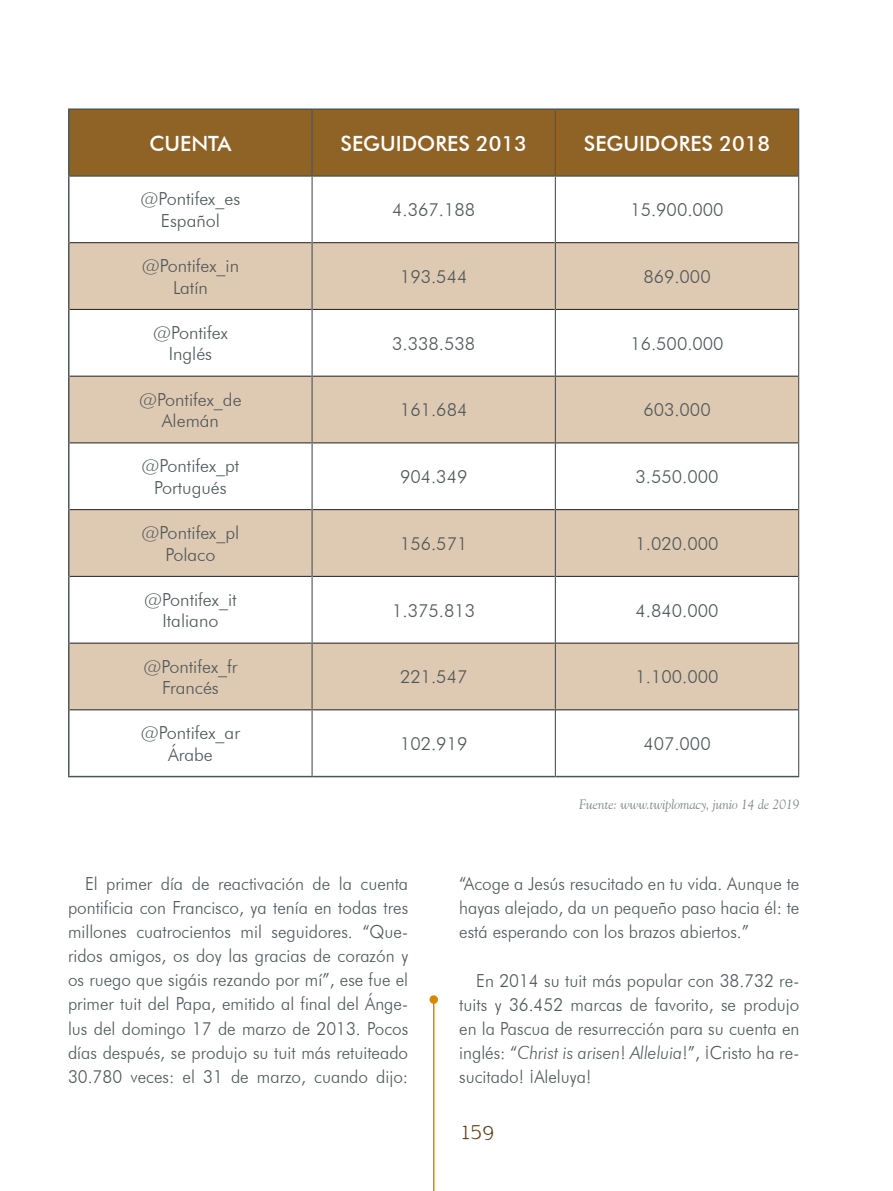
<style>
.page{position:relative;width:893px;height:1191px;background:#fff}
.page>*{position:absolute;margin:0;border:0;box-sizing:border-box;transform-origin:0 0}
._01a_Texto_Corrido{font:500 21px "Futura BT";color:#fff}
.t1{font:21px "My type of font";color:#604218}
._01a_Texto_Corrido-2{font:300 18px/24px "Futura BT";color:#4e5758;text-align:justify;scale:.95 1}
._01a_Texto_Corrido-3{font:300 18px "Futura BT";color:#4e5758}
._09b_Pie_de_Foto{font:italic 13.5px "Goudy Old Style BT";color:#808687}
.s1{font-style:italic}
</style>
<div class="page">
<hr style="left:433px;top:999px;width:1px;height:192px;background:#d78800">
<div style="left:429px;top:995px;width:9px;height:8px;background:#d78800;border-radius:50%"></div>
<div style="left:70px;top:110px;width:728px;height:65px;background:#8f6226"></div>
<svg style="left:70px;top:243px;width:728px;height:466px;fill:#dec9b2"></svg>
<hr style="left:70px;top:242px;width:241px;height:1px;background:#231f20">
<hr style="left:313px;top:242px;width:242px;height:1px;background:#231f20">
<hr style="left:556px;top:242px;width:242px;height:1px;background:#231f20">
<hr style="left:70px;top:309px;width:241px;height:1px;background:#231f20">
<hr style="left:313px;top:309px;width:242px;height:1px;background:#231f20">
<hr style="left:556px;top:309px;width:242px;height:1px;background:#231f20">
<hr style="left:70px;top:376px;width:241px;height:1px;background:#231f20">
<hr style="left:313px;top:376px;width:242px;height:1px;background:#231f20">
<hr style="left:556px;top:376px;width:242px;height:1px;background:#231f20">
<hr style="left:70px;top:442px;width:241px;height:1px;background:#231f20">
<hr style="left:313px;top:442px;width:242px;height:1px;background:#231f20">
<hr style="left:556px;top:442px;width:242px;height:1px;background:#231f20">
<hr style="left:70px;top:509px;width:241px;height:1px;background:#231f20">
<hr style="left:313px;top:509px;width:242px;height:1px;background:#231f20">
<hr style="left:556px;top:509px;width:242px;height:1px;background:#231f20">
<hr style="left:70px;top:576px;width:241px;height:1px;background:#231f20">
<hr style="left:313px;top:576px;width:242px;height:1px;background:#231f20">
<hr style="left:556px;top:576px;width:242px;height:1px;background:#231f20">
<hr style="left:70px;top:642px;width:241px;height:1px;background:#231f20">
<hr style="left:313px;top:642px;width:242px;height:1px;background:#231f20">
<hr style="left:556px;top:642px;width:242px;height:1px;background:#231f20">
<hr style="left:70px;top:709px;width:241px;height:1px;background:#231f20">
<hr style="left:313px;top:709px;width:242px;height:1px;background:#231f20">
<hr style="left:556px;top:709px;width:242px;height:1px;background:#231f20">
<hr style="left:68px;top:110px;width:2px;height:65px;background:#4e5758">
<hr style="left:68px;top:108px;width:244px;height:2px;background:#4e5758">
<hr style="left:311px;top:110px;width:2px;height:65px;background:#4e5758">
<hr style="left:312px;top:108px;width:243px;height:2px;background:#4e5758">
<hr style="left:555px;top:108px;width:244px;height:2px;background:#4e5758">
<hr style="left:555px;top:110px;width:1px;height:65px;background:#4e5758">
<hr style="left:798px;top:110px;width:1px;height:66px;background:#4e5758">
<hr style="left:68px;top:177px;width:2px;height:66px;background:#4e5758">
<hr style="left:68px;top:175px;width:244px;height:2px;background:#4e5758">
<hr style="left:311px;top:177px;width:2px;height:66px;background:#4e5758">
<hr style="left:312px;top:175px;width:243px;height:2px;background:#4e5758">
<hr style="left:555px;top:175px;width:243px;height:2px;background:#4e5758">
<hr style="left:555px;top:177px;width:1px;height:66px;background:#4e5758">
<hr style="left:798px;top:176px;width:1px;height:67px;background:#4e5758">
<hr style="left:68px;top:243px;width:2px;height:66px;background:#4e5758">
<hr style="left:68px;top:309px;width:2px;height:67px;background:#4e5758">
<hr style="left:68px;top:376px;width:2px;height:67px;background:#4e5758">
<hr style="left:68px;top:443px;width:2px;height:66px;background:#4e5758">
<hr style="left:68px;top:509px;width:2px;height:67px;background:#4e5758">
<hr style="left:68px;top:576px;width:2px;height:67px;background:#4e5758">
<hr style="left:68px;top:643px;width:2px;height:67px;background:#4e5758">
<hr style="left:311px;top:243px;width:2px;height:66px;background:#4e5758">
<hr style="left:311px;top:309px;width:2px;height:67px;background:#4e5758">
<hr style="left:311px;top:376px;width:2px;height:67px;background:#4e5758">
<hr style="left:311px;top:443px;width:2px;height:66px;background:#4e5758">
<hr style="left:311px;top:509px;width:2px;height:67px;background:#4e5758">
<hr style="left:311px;top:576px;width:2px;height:67px;background:#4e5758">
<hr style="left:311px;top:643px;width:2px;height:67px;background:#4e5758">
<hr style="left:555px;top:243px;width:1px;height:66px;background:#4e5758">
<hr style="left:798px;top:243px;width:1px;height:66px;background:#4e5758">
<hr style="left:555px;top:309px;width:1px;height:67px;background:#4e5758">
<hr style="left:798px;top:309px;width:1px;height:67px;background:#4e5758">
<hr style="left:555px;top:376px;width:1px;height:67px;background:#4e5758">
<hr style="left:798px;top:376px;width:1px;height:67px;background:#4e5758">
<hr style="left:555px;top:443px;width:1px;height:66px;background:#4e5758">
<hr style="left:798px;top:443px;width:1px;height:66px;background:#4e5758">
<hr style="left:555px;top:509px;width:1px;height:67px;background:#4e5758">
<hr style="left:798px;top:509px;width:1px;height:67px;background:#4e5758">
<hr style="left:555px;top:576px;width:1px;height:67px;background:#4e5758">
<hr style="left:798px;top:576px;width:1px;height:67px;background:#4e5758">
<hr style="left:555px;top:643px;width:1px;height:67px;background:#4e5758">
<hr style="left:798px;top:643px;width:1px;height:67px;background:#4e5758">
<hr style="left:68px;top:710px;width:2px;height:66px;background:#4e5758">
<hr style="left:68px;top:776px;width:244px;height:1px;background:#4e5758">
<hr style="left:311px;top:710px;width:2px;height:66px;background:#4e5758">
<hr style="left:555px;top:710px;width:1px;height:66px;background:#4e5758">
<hr style="left:798px;top:710px;width:1px;height:66px;background:#4e5758">
<hr style="left:312px;top:776px;width:243px;height:1px;background:#4e5758">
<hr style="left:555px;top:776px;width:244px;height:1px;background:#4e5758">
<p class="_01a_Texto_Corrido" style="left:150px;top:130px;width:83px">CUENTA</p>
<p class="_01a_Texto_Corrido" style="left:340px;top:130px;width:188px">SEGUIDORES 2013</p>
<p class="_01a_Texto_Corrido" style="left:584px;top:130px;width:188px">SEGUIDORES 2018</p>
<p class="_01a_Texto_Corrido-3" style="left:141px;top:188px;width:101px">@Pontifex_es</p>
<p class="_01a_Texto_Corrido-3" style="left:161px;top:210px;width:61px">Español</p>
<p class="_01a_Texto_Corrido-3" style="left:142px;top:255px;width:99px">@Pontifex_in</p>
<p class="_01a_Texto_Corrido-3" style="left:173px;top:276px;width:36px">Latín</p>
<p class="_01a_Texto_Corrido-3" style="left:153px;top:321px;width:76px">@Pontifex</p>
<p class="_01a_Texto_Corrido-3" style="left:169px;top:343px;width:45px">Inglés</p>
<p class="_01a_Texto_Corrido-3" style="left:139px;top:388px;width:104px">@Pontifex_de</p>
<p class="_01a_Texto_Corrido-3" style="left:162px;top:410px;width:59px">Alemán</p>
<p class="_01a_Texto_Corrido-3" style="left:141px;top:455px;width:99px">@Pontifex_pt</p>
<p class="_01a_Texto_Corrido-3" style="left:154px;top:476px;width:74px">Portugués</p>
<p class="_01a_Texto_Corrido-3" style="left:142px;top:522px;width:99px">@Pontifex_pl</p>
<p class="_01a_Texto_Corrido-3" style="left:165px;top:543px;width:52px">Polaco</p>
<p class="_01a_Texto_Corrido-3" style="left:144px;top:588px;width:94px">@Pontifex_it</p>
<p class="_01a_Texto_Corrido-3" style="left:162px;top:610px;width:58px">Italiano</p>
<p class="_01a_Texto_Corrido-3" style="left:143px;top:655px;width:96px">@Pontifex_fr</p>
<p class="_01a_Texto_Corrido-3" style="left:162px;top:677px;width:58px">Francés</p>
<p class="_01a_Texto_Corrido-3" style="left:392px;top:199px;width:84px">4.367.188</p>
<p class="_01a_Texto_Corrido-3" style="left:630px;top:199px;width:95px">15.900.000</p>
<p class="_01a_Texto_Corrido-3" style="left:400px;top:265px;width:69px">193.544</p>
<p class="_01a_Texto_Corrido-3" style="left:643px;top:265px;width:69px">869.000</p>
<p class="_01a_Texto_Corrido-3" style="left:392px;top:332px;width:84px">3.338.538</p>
<p class="_01a_Texto_Corrido-3" style="left:630px;top:332px;width:95px">16.500.000</p>
<p class="_01a_Texto_Corrido-3" style="left:400px;top:399px;width:69px">161.684</p>
<p class="_01a_Texto_Corrido-3" style="left:643px;top:399px;width:69px">603.000</p>
<p class="_01a_Texto_Corrido-3" style="left:400px;top:466px;width:69px">904.349</p>
<p class="_01a_Texto_Corrido-3" style="left:635px;top:466px;width:84px">3.550.000</p>
<p class="_01a_Texto_Corrido-3" style="left:400px;top:532px;width:69px">156.571</p>
<p class="_01a_Texto_Corrido-3" style="left:635px;top:532px;width:84px">1.020.000</p>
<p class="_01a_Texto_Corrido-3" style="left:392px;top:599px;width:84px">1.375.813</p>
<p class="_01a_Texto_Corrido-3" style="left:635px;top:599px;width:84px">4.840.000</p>
<p class="_01a_Texto_Corrido-3" style="left:400px;top:666px;width:69px">221.547</p>
<p class="_01a_Texto_Corrido-3" style="left:635px;top:666px;width:84px">1.100.000</p>
<p class="_01a_Texto_Corrido-3" style="left:141px;top:722px;width:101px">@Pontifex_ar</p>
<p class="_01a_Texto_Corrido-3" style="left:168px;top:743px;width:46px">Árabe</p>
<p class="_01a_Texto_Corrido-3" style="left:400px;top:732px;width:69px">102.919</p>
<p class="_01a_Texto_Corrido-3" style="left:643px;top:732px;width:69px">407.000</p>
<p class="_09b_Pie_de_Foto" style="left:579px;top:796px;width:222px">Fuente: www.twiplomacy, junio 14 de 2019</p>
<p class="_01a_Texto_Corrido-2" style="left:68px;top:872px;width:360px;text-indent:17px">El primer día de reactivación de la cuenta pontificia con Francisco, ya tenía en todas tres millones cuatrocientos mil seguidores. “Que&shy;ridos amigos, os doy las gracias de corazón y os ruego que sigáis rezando por mí”, ese fue el primer tuit del Papa, emitido al final del Ánge&shy;lus del domingo 17 de marzo de 2013. Pocos días después, se produjo su tuit más retuiteado 30.780 veces: el 31 de marzo, cuando dijo:</p>
<p class="_01a_Texto_Corrido-2" style="left:459px;top:872px;width:360px">“Acoge a Jesús resucitado en tu vida. Aunque te hayas alejado, da un pequeño paso hacia él: te está esperando con los brazos abiertos.”</p>
<p class="_01a_Texto_Corrido-2" style="left:459px;top:968px;width:360px;text-indent:17px">En 2014 su tuit más popular con 38.732 re&shy;tuits y 36.452 marcas de favorito, se produjo en la Pascua de resurrección para su cuenta en inglés: “<span class="s1">Christ is arisen</span>! <span class="s1">Alleluia</span>!”, ¡Cristo ha re&shy;sucitado! ¡Aleluya!</p>
<p class="t1" style="left:461px;top:1119px;width:35px">159</p>
</div>
